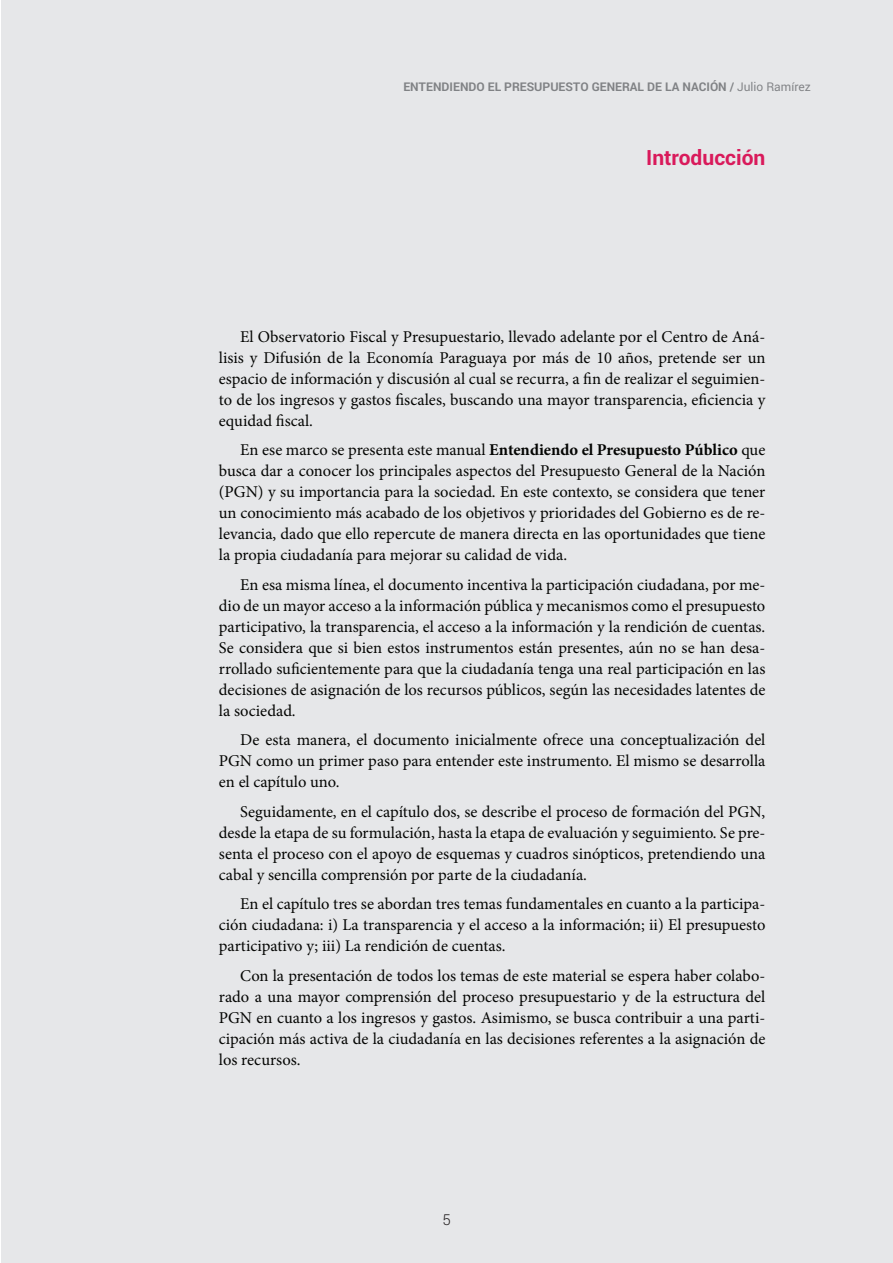
<style>
.page{position:relative;width:893px;height:1263px;background:#fff}
.page>*{position:absolute;margin:0;border:0;box-sizing:border-box;transform-origin:0 0}
.t1{font:700 21px "Roboto";color:#d91a5b}
.t2{font:16.5px/21px "Minion Pro";color:#040503;text-align:justify}
.t3{font:300 15px "Roboto";color:#231f20}
.t4{font:700 12px "Roboto";color:#808285}
.s1{font-weight:400}
.s2{font-weight:700}
</style>
<div class="page">
<div style="left:1px;top:0;width:892px;height:1263px;background:#e6e7e9"></div>
<p class="t4" style="left:403px;top:78px;width:409px">ENTENDIENDO EL PRESUPUESTO GENERAL DE LA NACIÓN / <span class="s1">Julio Ramírez</span></p>
<p class="t1" style="left:646px;top:143px;width:121px">Introducción</p>
<p class="t2" style="left:219px;top:326px;width:548px;text-indent:21px">El Observatorio Fiscal y Presupuestario, llevado adelante por el Centro de Aná&shy;lisis y Difusión de la Economía Paraguaya por más de 10 años, pretende ser un espacio de información y discusión al cual se recurra, a fin de realizar el seguimien&shy;to de los ingresos y gastos fiscales, buscando una mayor transparencia, eficiencia y equidad fiscal.</p>
<p class="t2" style="left:219px;top:439px;width:548px;text-indent:21px">En ese marco se presenta este manual <span class="s2">Entendiendo el Presupuesto Público</span> que busca dar a conocer los principales aspectos del Presupuesto General de la Nación (PGN) y su importancia para la sociedad. En este contexto, se considera que tener un conocimiento más acabado de los objetivos y prioridades del Gobierno es de re&shy;levancia, dado que ello repercute de manera directa en las oportunidades que tiene la propia ciudadanía para mejorar su calidad de vida.</p>
<p class="t2" style="left:219px;top:574px;width:548px;text-indent:21px">En esa misma línea, el documento incentiva la participación ciudadana, por me&shy;dio de un mayor acceso a la información pública y mecanismos como el presupuesto participativo, la transparencia, el acceso a la información y la rendición de cuentas.<br>Se considera que si bien estos instrumentos están presentes, aún no se han desa&shy;rrollado suficientemente para que la ciudadanía tenga una real participación en las decisiones de asignación de los recursos públicos, según las necesidades latentes de la sociedad.</p>
<p class="t2" style="left:219px;top:729px;width:548px;text-indent:21px">De esta manera, el documento inicialmente ofrece una conceptualización del PGN como un primer paso para entender este instrumento. El mismo se desarrolla en el capítulo uno.</p>
<p class="t2" style="left:219px;top:801px;width:548px;text-indent:21px">Seguidamente, en el capítulo dos, se describe el proceso de formación del PGN, desde la etapa de su formulación, hasta la etapa de evaluación y seguimiento. Se pre&shy;senta el proceso con el apoyo de esquemas y cuadros sinópticos, pretendiendo una cabal y sencilla comprensión por parte de la ciudadanía.</p>
<p class="t2" style="left:219px;top:894px;width:548px;text-indent:21px">En el capítulo tres se abordan tres temas fundamentales en cuanto a la participa&shy;ción ciudadana: i) La transparencia y el acceso a la información; ii) El presupuesto participativo y; iii) La rendición de cuentas.</p>
<p class="t2" style="left:219px;top:965px;width:548px;text-indent:21px">Con la presentación de todos los temas de este material se espera haber colabo&shy;rado a una mayor comprensión del proceso presupuestario y de la estructura del PGN en cuanto a los ingresos y gastos. Asimismo, se busca contribuir a una parti&shy;cipación más activa de la ciudadanía en las decisiones referentes a la asignación de los recursos.</p>
<p class="t3" style="left:442px;top:1209px;width:10px">5</p>
</div>
